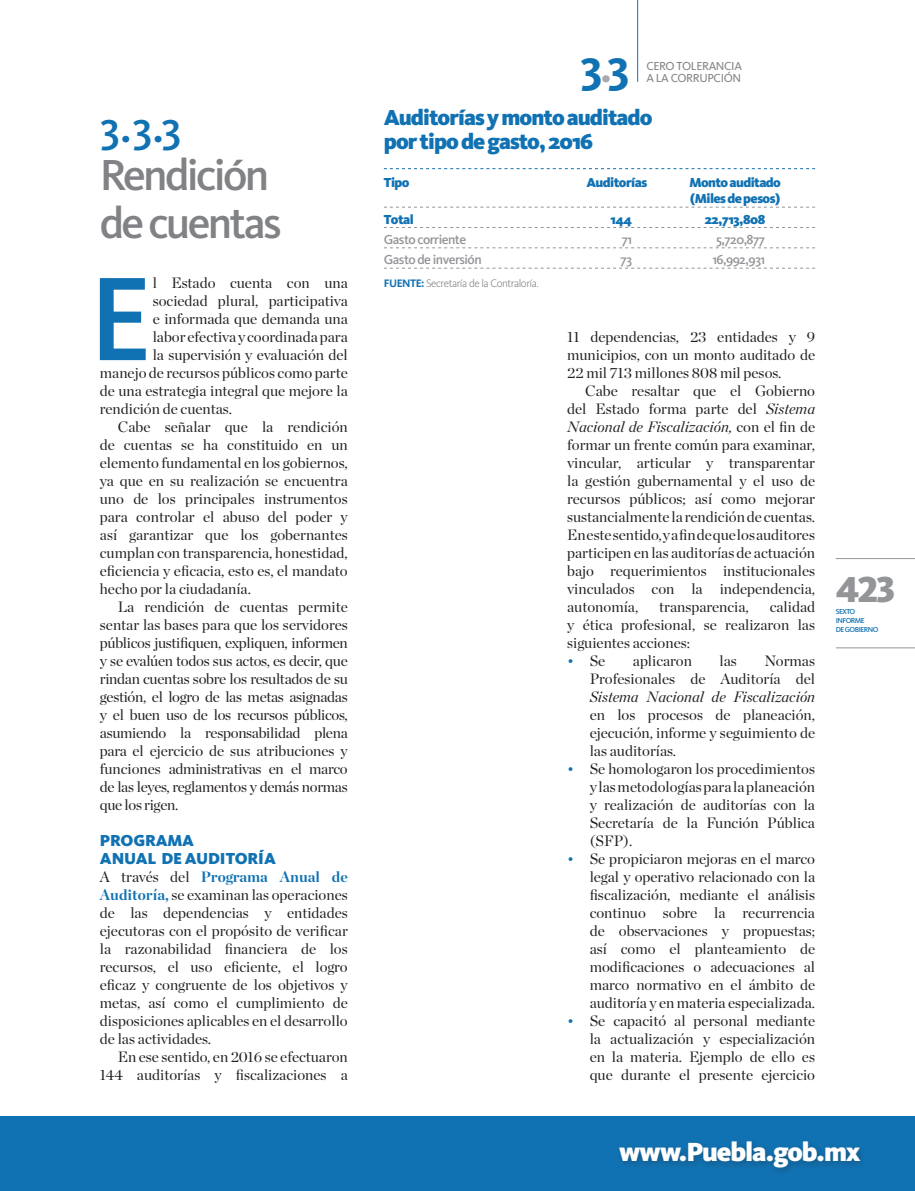
<style>
.page{position:relative;width:915px;height:1191px;background:#fff}
.page>*{position:absolute;margin:0;border:0;box-sizing:border-box;transform-origin:0 0}
.t1{font:500 123.15px "Kievit OT";color:#1172b3}
.t2{font:700 48px "Kievit OT";color:#1172b3}
.t3{font:500 45px/48px "Kievit OT";letter-spacing:-.06em;color:#808285}
.t4{font:500 45px "Kievit OT";color:#1172b3}
.t5{font:900 37.5px "Kievit OT";color:#939598}
.t6{font:900 27.15px "Kievit OT";letter-spacing:-.04em;color:#fff}
.t7{font:900 22.5px/24px "Kievit OT";letter-spacing:-.04em;color:#1172b3}
.t8{font:900 16.5px/18px "Kievit OT";letter-spacing:-.01em;color:#1172b3}
.t9{font:15px/18px "Chronicle Display";color:#231f20;text-align:justify}
.t10{font:15px "Chronicle Display";letter-spacing:-.02em;color:#231f20}
.t11{font:italic 15px "Chronicle Display";color:#231f20}
.t12{font:900 13.5px/16.5px "Kievit OT";letter-spacing:-.04em;color:#1172b3}
.t13{font:500 13.5px "Kievit OT";letter-spacing:-.04em;color:#939598}
.t14{font:12px "Kievit OT";letter-spacing:-.03em;color:#808285}
.t15{font:300 11.25px "Kievit OT";letter-spacing:-.04em;color:#76787b}
.t16{font:500 7.5px/9px "Kievit OT";letter-spacing:-.07em;color:#1172b3}
.s1{font-weight:700;color:#1172b3}
.s2{font-size:42px;color:#a8a9ad}
.s3{font-style:italic}
.s4{color:#1172b3}
</style>
<div class="page">
<hr style="left:637px;top:0;width:1px;height:82px;background:#1172b3">
<div style="left:0;top:1116px;width:914px;height:75px;background:#1172b3"></div>
<div style="left:614px;top:1136px;width:254px;height:40px;background:#231f20;opacity:.3"></div>
<hr style="left:835px;top:558px;width:79px;height:1px;background:#939598">
<hr style="left:835px;top:647px;width:79px;height:1px;background:#939598">
<svg style="left:384px;top:168px;width:430px;height:1px"></svg>
<svg style="left:384px;top:207px;width:430px;height:1px"></svg>
<svg style="left:384px;top:227px;width:430px;height:1px"></svg>
<svg style="left:384px;top:247px;width:430px;height:1px"></svg>
<svg style="left:384px;top:268px;width:430px;height:1px"></svg>
<h3 class="t4" style="left:100px;top:100px;width:83px">3 .3 .3</h3>
<h3 class="t3" style="left:100px;top:151px;width:183px">Rendición de cuentas</h3>
<h1 class="t1" style="left:89px;top:244px;width:65px">E</h1>
<p class="t9" style="left:153px;top:273px;width:196px">l Estado cuenta con una</p>
<p class="t9" style="left:153px;top:291px;width:196px">sociedad plural, participativa</p>
<p class="t9" style="left:153px;top:309px;width:196px">e informada que demanda una</p>
<p class="t9" style="left:153px;top:327px;width:196px">labor efectiva y coordinada para</p>
<p class="t9" style="left:153px;top:345px;width:196px">la supervisión y evaluación del</p>
<p class="t9" style="left:100px;top:363px;width:249px">manejo de recursos públicos como parte</p>
<p class="t9" style="left:100px;top:381px;width:249px">de una estrategia integral que mejore la</p>
<p class="t9" style="left:100px;top:399px;width:133px">rendición de cuentas.</p>
<p class="t9" style="left:118px;top:417px;width:231px">Cabe señalar que la rendición</p>
<p class="t9" style="left:100px;top:435px;width:249px">de cuentas se ha constituido en un</p>
<p class="t9" style="left:100px;top:453px;width:249px">elemento fundamental en los gobiernos,</p>
<p class="t9" style="left:100px;top:471px;width:249px">ya que en su realización se encuentra</p>
<p class="t9" style="left:100px;top:489px;width:249px">uno de los principales instrumentos</p>
<p class="t9" style="left:100px;top:507px;width:249px">para controlar el abuso del poder y</p>
<p class="t9" style="left:100px;top:525px;width:249px">así garantizar que los gobernantes</p>
<p class="t9" style="left:100px;top:543px;width:249px">cumplan con transparencia, honestidad,</p>
<p class="t9" style="left:100px;top:561px;width:249px">eficiencia y eficacia, esto es, el mandato</p>
<p class="t9" style="left:100px;top:579px;width:153px">hecho por la ciudadanía.</p>
<p class="t9" style="left:118px;top:597px;width:231px">La rendición de cuentas permite</p>
<p class="t9" style="left:100px;top:615px;width:249px">sentar las bases para que los servidores</p>
<p class="t10" style="left:100px;top:631px;width:249px">públicos justifiquen, expliquen, informen</p>
<p class="t10" style="left:100px;top:649px;width:249px">y se evalúen todos sus actos, es decir, que</p>
<p class="t10" style="left:100px;top:667px;width:249px">rindan cuentas sobre los resultados de su</p>
<p class="t10" style="left:100px;top:685px;width:249px">gestión, el logro de las metas asignadas</p>
<p class="t10" style="left:100px;top:703px;width:249px">y el buen uso de los recursos públicos,</p>
<p class="t10" style="left:100px;top:721px;width:249px">asumiendo la responsabilidad plena</p>
<p class="t9" style="left:100px;top:741px;width:249px">para el ejercicio de sus atribuciones y</p>
<p class="t10" style="left:100px;top:757px;width:249px">funciones administrativas en el marco</p>
<p class="t10" style="left:100px;top:775px;width:249px">de las leyes, reglamentos y demás normas</p>
<p class="t10" style="left:100px;top:793px;width:80px">que los rigen.</p>
<p class="t8" style="left:100px;top:831px;width:177px">PROGRAMA<br>ANUAL DE AUDITORÍA</p>
<p class="t9" style="left:100px;top:867px;width:249px">A través del <span class="s1">Programa Anual de Auditoría,</span> se examinan las operaciones de las dependencias y entidades ejecutoras con el propósito de verificar la razonabilidad financiera de los recursos, el uso eficiente, el logro eficaz y congruente de los objetivos y metas, así como el cumplimiento de disposiciones aplicables en el desarrollo de las actividades.</p>
<p class="t9" style="left:100px;top:1047px;width:249px;text-align:right">En ese sentido, en 2016 se efectuaron<br>144 auditorías y fiscalizaciones a</p>
<h2 class="t2" style="left:580px;top:37px;width:50px">3<span class="s2">.</span>3</h2>
<p class="t14" style="left:646px;top:58px;width:97px">CERO TOLERANCIA</p>
<p class="t14" style="left:646px;top:70px;width:96px">A LA CORRUPCIÓN</p>
<h3 class="t7" style="left:384px;top:105px;width:270px">Auditorías y monto auditado por tipo de gasto, 2016</h3>
<p class="t12" style="left:384px;top:174px;width:27px">Tipo</p>
<p class="t12" style="left:586px;top:174px;width:62px">Auditorías</p>
<p class="t12" style="left:689px;top:174px;width:93px">Monto auditado (Miles de pesos)</p>
<p class="t12" style="left:383px;top:211px;width:31px">Total</p>
<p class="t12" style="left:610px;top:211px;width:23px">144</p>
<p class="t12" style="left:704px;top:211px;width:62px">22,713,808</p>
<p class="t13" style="left:383px;top:231px;width:84px">Gasto corriente</p>
<p class="t13" style="left:621px;top:231px;width:12px">71</p>
<p class="t13" style="left:716px;top:231px;width:50px">5,720,877</p>
<p class="t13" style="left:383px;top:251px;width:99px">Gasto de inversión</p>
<p class="t13" style="left:620px;top:251px;width:13px">73</p>
<p class="t13" style="left:712px;top:251px;width:54px">16,992,931</p>
<p class="t15" style="left:384px;top:276px;width:156px"><span class="s1">FUENTE:</span> Secretaría de la Contraloría.</p>
<p class="t9" style="left:567px;top:327px;width:249px">11 dependencias, 23 entidades y 9 municipios, con un monto auditado de 22 mil 713 millones 808 mil pesos.</p>
<p class="t9" style="left:567px;top:381px;width:249px;text-indent:18px">Cabe resaltar que el Gobierno del Estado forma parte del <span class="s3">Sistema Nacional de Fiscalización,</span> con el fin de formar un frente común para examinar, vincular, articular y transparentar la gestión gubernamental y el uso de recursos públicos; así como mejorar sustancialmente la rendición de cuentas.<br>En este sentido, y a fin de que los auditores participen en las auditorías de actuación bajo requerimientos institucionales vinculados con la independencia, autonomía,</p>
<p class="t9" style="left:567px;top:597px;width:249px;text-indent:202px">calidad y ética profesional, se realizaron las siguientes acciones:</p>
<p class="t9" style="left:567px;top:651px;width:40px"><span class="s4">•</span> Se</p>
<p class="t9" style="left:632px;top:651px;width:61px">aplicaron</p>
<p class="t9" style="left:719px;top:651px;width:19px">las</p>
<p class="t9" style="left:659px;top:597px;width:91px">transparencia,</p>
<p class="t9" style="left:589px;top:651px;width:227px;text-align:right">Normas<br>Profesionales de Auditoría del</p>
<p class="t11" style="left:589px;top:685px;width:227px">Sistema Nacional de Fiscalización</p>
<p class="t9" style="left:589px;top:705px;width:227px">en los procesos de planeación, ejecución, informe y seguimiento de las auditorías.</p>
<p class="t9" style="left:589px;top:759px;width:227px;text-indent:-22px"><span class="s4">•</span> Se homologaron los procedimientos y las metodologías para la planeación y realización de auditorías con la Secretaría de la Función Pública (SFP).</p>
<p class="t9" style="left:589px;top:849px;width:227px;text-indent:-22px"><span class="s4">•</span> Se propiciaron mejoras en el marco legal y operativo relacionado con la fiscalización, mediante el análisis continuo sobre la recurrencia de observaciones y propuestas; así como el planteamiento de modificaciones o adecuaciones al marco normativo en el ámbito de auditoría y en materia especializada.</p>
<p class="t9" style="left:589px;top:1011px;width:227px;text-indent:-22px"><span class="s4">•</span> Se capacitó al personal mediante la actualización y especialización en la materia. Ejemplo de ello es que durante el presente ejercicio</p>
<h3 class="t5" style="left:835px;top:567px;width:61px">423</h3>
<p class="t16" style="left:835px;top:606px;width:44px">SEXTO<br>INFORME<br>DE GOBIERNO</p>
<h3 class="t6" style="left:619px;top:1135px;width:243px">www.Puebla.gob.mx</h3>
</div>
